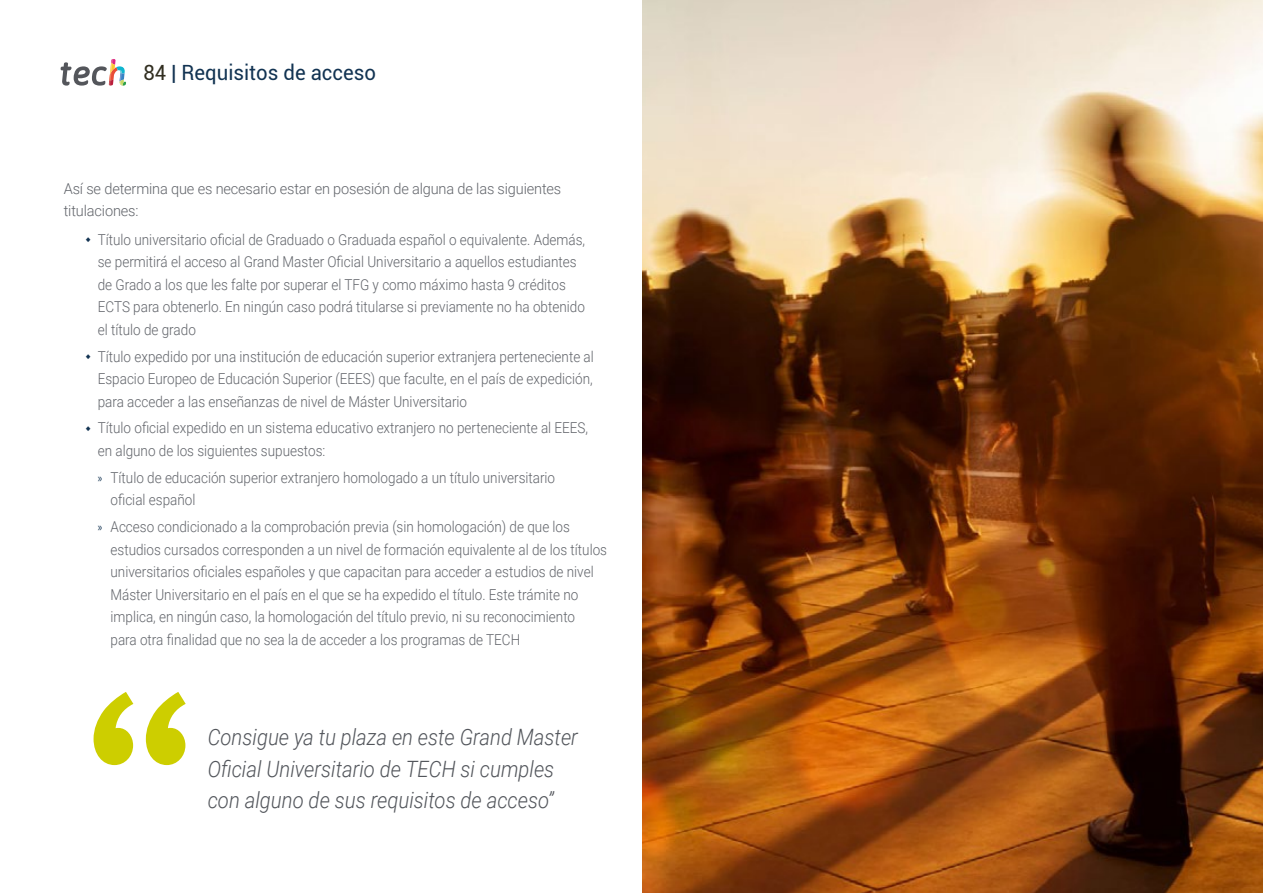
<style>
.page{position:relative;width:1263px;height:893px;background:#fff}
.page>*{position:absolute;margin:0;border:0;box-sizing:border-box;transform-origin:0 0}
.t1{font:italic 300 22.5px/31.5px "Roboto";color:#52555b;scale:.9 1}
.t2{font:21px "Roboto";color:#123352}
.t3{font:300 15px/22.5px "Roboto";color:#61646a;scale:.9 1}
.t4{font:300 15px/22.5px "Roboto";color:#61646a}
.s1{color:#312e20}
.s2{font-family:"Myriad Pro";font-weight:400;font-size:12px;color:#123352}
</style>
<div class="page">
<svg style="left:61px;top:59px;width:65px;height:27px"></svg>
<svg style="left:94px;top:692px;width:92px;height:73px"></svg>
<img style="left:642px;top:0;width:621px;height:893px">
<h2 class="t2" style="left:144px;top:57px;width:234px"><span class="s1">84</span> | Requisitos de acceso</h2>
<p class="t4" style="left:64px;top:177px;width:499px">Así se determina que es necesario estar en posesión de alguna de las siguientes titulaciones:</p>
<p class="t3" style="left:98px;top:228px;width:543px">Título universitario oficial de Graduado o Graduada español o equivalente. Además, se permitirá el acceso al Grand Master Oficial Universitario a aquellos estudiantes de Grado a los que les falte por superar el TFG y como máximo hasta 9 créditos ECTS para obtenerlo. En ningún caso podrá titularse si previamente no ha obtenido el título de grado</p>
<p class="t3" style="left:98px;top:345px;width:553px;text-align:justify">Título expedido por una institución de educación superior extranjera perteneciente al Espacio Europeo de Educación Superior (EEES) que faculte, en el país de expedición, para acceder a las enseñanzas de nivel de Máster Universitario</p>
<p class="t3" style="left:98px;top:416px;width:546px">Título oficial expedido en un sistema educativo extranjero no perteneciente al EEES, en alguno de los siguientes supuestos:</p>
<p class="t3" style="left:111px;top:466px;width:495px;text-indent:-13px"><span class="s2">»</span> Título de educación superior extranjero homologado a un título universitario oficial español</p>
<p class="t3" style="left:111px;top:515px;width:553px;text-indent:-13px"><span class="s2">»</span> Acceso condicionado a la comprobación previa (sin homologación) de que los estudios cursados corresponden a un nivel de formación equivalente al de los títulos universitarios oficiales españoles y que capacitan para acceder a estudios de nivel Máster Universitario en el país en el que se ha expedido el título. Este trámite no implica, en ningún caso, la homologación del título previo, ni su reconocimiento<br>para otra finalidad que no sea la de acceder a los programas de TECH</p>
<h1 class="t1" style="left:208px;top:721px;width:413px">Consigue ya tu plaza en este Grand Master<br>Oficial Universitario de TECH si cumples con alguno de sus requisitos de acceso”</h1>
</div>
